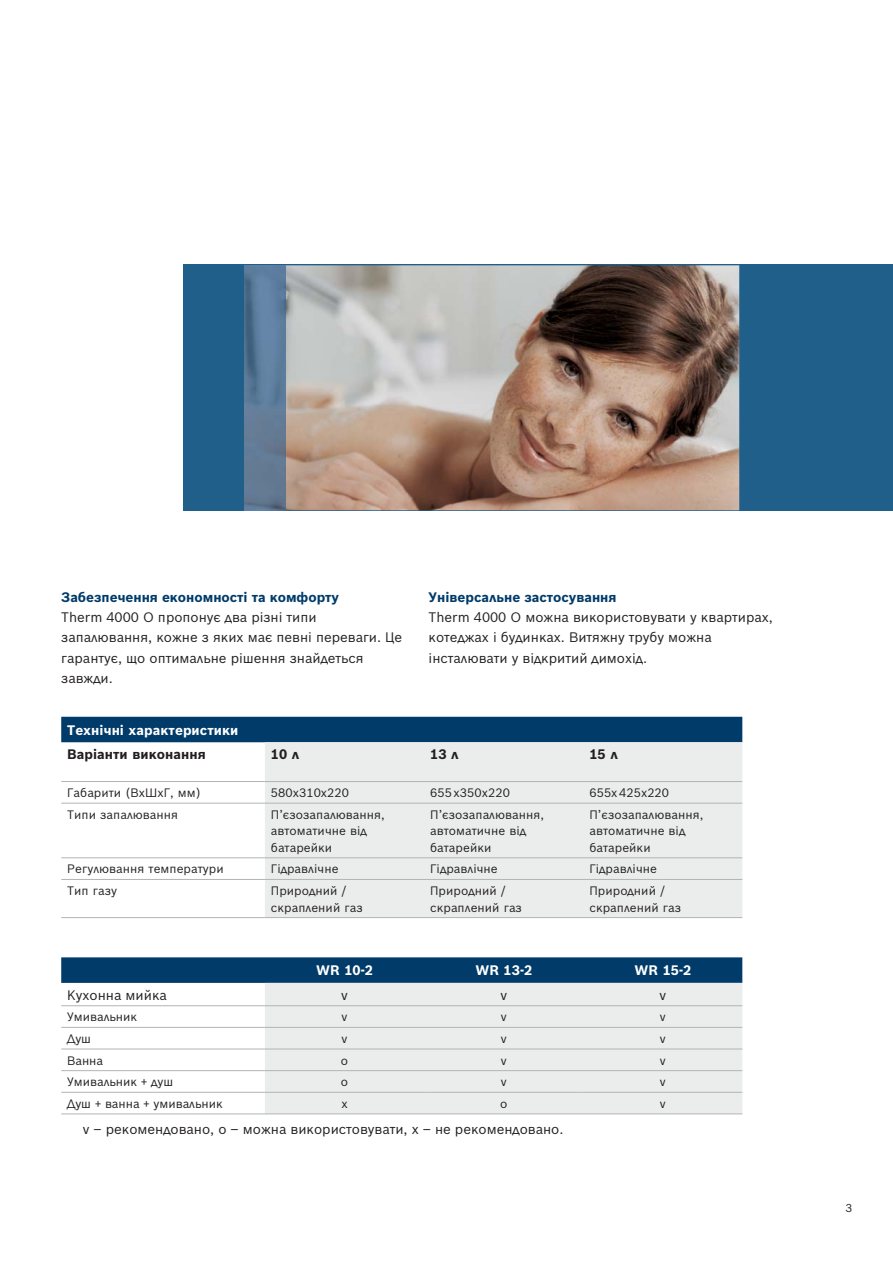
<style>
.page{position:relative;width:893px;height:1263px;background:#fff}
.page>*{position:absolute;margin:0;border:0;box-sizing:border-box;transform-origin:0 0}
.t1{font:13.5px/20.4px "Bosch Sans Cyrillic";color:#231f20}
.t2{font:700 13.5px "Bosch Sans Cyrillic";color:#003b6a}
.t3{font:700 13.5px "Bosch Sans Cyrillic";letter-spacing:.005em;color:#fff}
.t4{font:700 13.5px "Bosch Sans Cyrillic";letter-spacing:.005em;color:#231f20}
.t5{font:12px/16.5px "Bosch Sans Cyrillic";letter-spacing:.005em;color:#231f20}
.t6{font:11.25px "Bosch Sans Cyrillic";color:#231f20}
</style>
<div class="page">
<div style="left:61px;top:717px;width:681px;height:25px;background:#003b6a"></div>
<div style="left:265px;top:742px;width:477px;height:175px;background:#ebecec"></div>
<hr style="left:61px;top:781px;width:204px;height:1px;background:#b2b4b6">
<hr style="left:61px;top:803px;width:204px;height:1px;background:#b2b4b6">
<hr style="left:61px;top:857px;width:204px;height:1px;background:#b2b4b6">
<hr style="left:61px;top:879px;width:204px;height:1px;background:#b2b4b6">
<hr style="left:265px;top:781px;width:477px;height:1px;background:#b2b4b6">
<hr style="left:265px;top:803px;width:477px;height:1px;background:#b2b4b6">
<hr style="left:265px;top:857px;width:477px;height:1px;background:#b2b4b6">
<hr style="left:265px;top:879px;width:477px;height:1px;background:#b2b4b6">
<hr style="left:61px;top:917px;width:681px;height:1px;background:#b2b4b6">
<svg style="left:61px;top:957px;width:681px;height:26px;background:#053f6d"></svg>
<div style="left:265px;top:983px;width:477px;height:130px;background:#ebecec"></div>
<hr style="left:61px;top:1005px;width:204px;height:1px;background:#b2b4b6">
<hr style="left:61px;top:1027px;width:204px;height:1px;background:#b2b4b6">
<hr style="left:61px;top:1049px;width:204px;height:1px;background:#b2b4b6">
<hr style="left:61px;top:1070px;width:204px;height:1px;background:#b2b4b6">
<hr style="left:265px;top:1005px;width:477px;height:1px;background:#b2b4b6">
<hr style="left:265px;top:1027px;width:477px;height:1px;background:#b2b4b6">
<hr style="left:265px;top:1049px;width:477px;height:1px;background:#b2b4b6">
<hr style="left:265px;top:1070px;width:477px;height:1px;background:#b2b4b6">
<hr style="left:61px;top:1092px;width:204px;height:1px;background:#b2b4b6">
<hr style="left:61px;top:1113px;width:204px;height:1px;background:#b2b4b6">
<hr style="left:265px;top:1092px;width:159px;height:1px;background:#b2b4b6">
<hr style="left:265px;top:1113px;width:159px;height:1px;background:#b2b4b6">
<hr style="left:424px;top:1092px;width:159px;height:1px;background:#b2b4b6">
<hr style="left:424px;top:1113px;width:159px;height:1px;background:#b2b4b6">
<hr style="left:583px;top:1092px;width:159px;height:1px;background:#b2b4b6">
<hr style="left:583px;top:1113px;width:159px;height:1px;background:#b2b4b6">
<div style="left:184px;top:264px;width:709px;height:247px;background:#215f8b"></div>
<img style="left:286px;top:265px;width:453px;height:245px">
<img style="left:245px;top:265px;width:41px;height:245px">
<p class="t2" style="left:61px;top:591px;width:279px">Забезпечення економності та комфорту</p>
<p class="t1" style="left:61px;top:608px;width:343px">Therm 4000 O пропонує два різні типи запалювання, кожне з яких має певні переваги. Це гарантує, що оптимальне рішення знайдеться завжди.</p>
<p class="t2" style="left:429px;top:591px;width:189px">Універсальне застосування</p>
<p class="t1" style="left:429px;top:608px;width:346px">Therm 4000 O можна використовувати у квартирах, котеджах і будинках. Витяжну трубу можна інсталювати у відкритий димохід.</p>
<p class="t3" style="left:67px;top:724px;width:172px">Технічні характеристики</p>
<p class="t4" style="left:67px;top:748px;width:140px">Варіанти виконання</p>
<p class="t4" style="left:271px;top:748px;width:30px">10 л</p>
<p class="t4" style="left:430px;top:748px;width:30px">13 л</p>
<p class="t4" style="left:589px;top:748px;width:30px">15 л</p>
<p class="t5" style="left:67px;top:785px;width:135px">Габарити (ВхШхГ, мм)</p>
<p class="t5" style="left:271px;top:785px;width:80px">580x310x220</p>
<p class="t5" style="left:430px;top:785px;width:81px">655 x350x220</p>
<p class="t5" style="left:589px;top:785px;width:81px">655x 425x220</p>
<p class="t5" style="left:67px;top:807px;width:112px">Типи запалювання</p>
<p class="t5" style="left:271px;top:807px;width:115px">П’єзозапалювання, автоматичне від батарейки</p>
<p class="t5" style="left:430px;top:807px;width:115px">П’єзозапалювання, автоматичне від батарейки</p>
<p class="t5" style="left:589px;top:807px;width:115px">П’єзозапалювання, автоматичне від батарейки</p>
<p class="t5" style="left:67px;top:861px;width:158px">Регулювання температури</p>
<p class="t5" style="left:271px;top:861px;width:69px">Гідравлічне</p>
<p class="t5" style="left:430px;top:861px;width:69px">Гідравлічне</p>
<p class="t5" style="left:589px;top:861px;width:69px">Гідравлічне</p>
<p class="t5" style="left:67px;top:883px;width:51px">Тип газу</p>
<p class="t5" style="left:271px;top:883px;width:93px">Природний / скраплений газ</p>
<p class="t5" style="left:430px;top:883px;width:93px">Природний / скраплений газ</p>
<p class="t5" style="left:589px;top:883px;width:93px">Природний / скраплений газ</p>
<p class="t3" style="left:316px;top:964px;width:58px">WR 10-2</p>
<p class="t3" style="left:475px;top:964px;width:58px">WR 13-2</p>
<p class="t3" style="left:634px;top:964px;width:58px">WR 15-2</p>
<p class="t1" style="left:67px;top:985px;width:101px">Кухонна мийка</p>
<p class="t1" style="left:341px;top:985px;width:8px">v</p>
<p class="t1" style="left:500px;top:985px;width:8px">v</p>
<p class="t1" style="left:660px;top:985px;width:8px">v</p>
<p class="t5" style="left:67px;top:1009px;width:72px">Умивальник</p>
<p class="t5" style="left:342px;top:1009px;width:7px">v</p>
<p class="t5" style="left:501px;top:1009px;width:7px">v</p>
<p class="t5" style="left:660px;top:1009px;width:7px">v</p>
<p class="t5" style="left:67px;top:1031px;width:25px">Душ</p>
<p class="t5" style="left:342px;top:1031px;width:7px">v</p>
<p class="t5" style="left:501px;top:1031px;width:7px">v</p>
<p class="t5" style="left:660px;top:1031px;width:7px">v</p>
<p class="t5" style="left:67px;top:1053px;width:37px">Ванна</p>
<p class="t5" style="left:341px;top:1053px;width:9px">o</p>
<p class="t5" style="left:501px;top:1053px;width:7px">v</p>
<p class="t5" style="left:660px;top:1053px;width:7px">v</p>
<p class="t5" style="left:67px;top:1074px;width:107px">Умивальник + душ</p>
<p class="t5" style="left:341px;top:1074px;width:9px">o</p>
<p class="t5" style="left:501px;top:1074px;width:7px">v</p>
<p class="t5" style="left:660px;top:1074px;width:7px">v</p>
<p class="t5" style="left:67px;top:1096px;width:157px">Душ + ванна + умивальник</p>
<p class="t5" style="left:341px;top:1096px;width:8px">x</p>
<p class="t5" style="left:500px;top:1096px;width:9px">o</p>
<p class="t5" style="left:660px;top:1096px;width:7px">v</p>
<p class="t1" style="left:83px;top:1119px;width:482px">v – рекомендовано, o – можна використовувати, x – не рекомендовано.</p>
<p class="t6" style="left:846px;top:1203px;width:8px">3</p>
</div>
